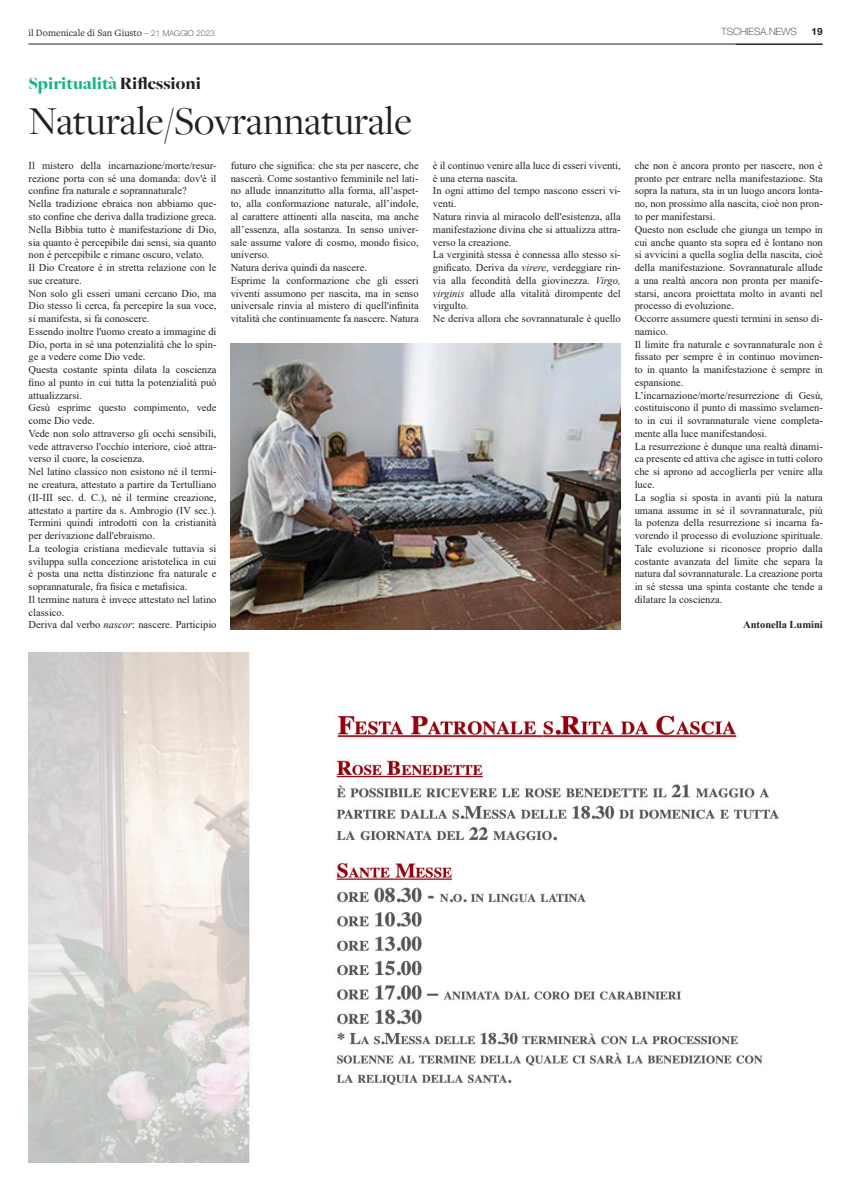
<style>
.page{position:relative;width:851px;height:1191px;background:#fff}
.page>*{position:absolute;margin:0;border:0;box-sizing:border-box;transform-origin:0 0}
.t1{font:41px "Freight Disp";color:#231f20}
.t2{font:900 18px "Freight Big";color:#12b385}
.t3{font:10.5px/12.8px "Times New Roman";color:#231f20;text-align:justify}
.t4{font:700 10.5px "Times New Roman";color:#231f20}
.t5{font:10px "Freight Text Pro";color:#231f20}
.t6{font:100 10px "Helvetica Neue LT Std";color:#231f20}
.t7{font:700 10px "Helvetica Neue LT Std";color:#231f20}
.s1{font-family:"Helvetica Neue LT Std";font-weight:100;font-size:8px}
.s2{color:#231f20}
.s3{font-style:italic}
</style>
<div class="page">
<hr style="left:28px;top:44px;width:794px;height:1px;background:#231f20">
<img style="left:231px;top:343px;width:389px;height:286px">
<img style="left:28px;top:652px;width:751px;height:510px">
<p class="t5" style="left:28px;top:26px;width:188px">il Domenicale di San Giusto <span class="s1">– 21 MAGGIO 2023</span></p>
<p class="t6" style="left:721px;top:26px;width:77px">TSCHIESA.NEWS</p>
<p class="t7" style="left:811px;top:26px;width:13px">19</p>
<p class="t2" style="left:28px;top:74px;width:174px">Spiritualità <span class="s2">Riflessioni</span></p>
<p class="t1" style="left:28px;top:98px;width:385px">Naturale/Sovrannaturale</p>
<p class="t3" style="left:29px;top:159px;width:189px">Il mistero della incarnazione/morte/resur&shy;rezione porta con sé una domanda: dov'è il confine fra naturale e soprannaturale?</p>
<p class="t3" style="left:29px;top:197px;width:189px">Nella tradizione ebraica non abbiamo que&shy;sto confine che deriva dalla tradizione greca.<br>Nella Bibbia tutto è manifestazione di Dio, sia quanto è percepibile dai sensi, sia quanto non è percepibile e rimane oscuro, velato.</p>
<p class="t3" style="left:29px;top:261px;width:189px">Il Dio Creatore è in stretta relazione con le sue creature.</p>
<p class="t3" style="left:29px;top:286px;width:189px">Non solo gli esseri umani cercano Dio, ma Dio stesso li cerca, fa percepire la sua voce, si manifesta, si fa conoscere.</p>
<p class="t3" style="left:29px;top:324px;width:189px">Essendo inoltre l'uomo creato a immagine di Dio, porta in sé una potenzialità che lo spin&shy;ge a vedere come Dio vede.</p>
<p class="t3" style="left:29px;top:363px;width:189px">Questa costante spinta dilata la coscienza fino al punto in cui tutta la potenzialità può attualizzarsi.</p>
<p class="t3" style="left:29px;top:401px;width:189px">Gesù esprime questo compimento, vede come Dio vede.</p>
<p class="t3" style="left:29px;top:427px;width:189px">Vede non solo attraverso gli occhi sensibili, vede attraverso l'occhio interiore, cioè attra&shy;verso il cuore, la coscienza.</p>
<p class="t3" style="left:29px;top:465px;width:189px">Nel latino classico non esistono né il termi&shy;ne creatura, attestato a partire da Tertulliano (II-III sec. d. C.), né il termine creazione, attestato a partire da s. Ambrogio (IV sec.).<br>Termini quindi introdotti con la cristianità per derivazione dall'ebraismo.</p>
<p class="t3" style="left:29px;top:541px;width:189px">La teologia cristiana medievale tuttavia si sviluppa sulla concezione aristotelica in cui è posta una netta distinzione fra naturale e soprannaturale, fra fisica e metafisica.</p>
<p class="t3" style="left:29px;top:592px;width:189px">Il termine natura è invece attestato nel latino classico.</p>
<p class="t3" style="left:29px;top:618px;width:189px">Deriva dal verbo <span class="s3">nascor</span>: nascere. Participio</p>
<p class="t3" style="left:231px;top:159px;width:189px">futuro che significa: che sta per nascere, che nascerà. Come sostantivo femminile nel lati&shy;no allude innanzitutto alla forma, all’aspet&shy;to, alla conformazione naturale, all’indole, al carattere attinenti alla nascita, ma anche all’essenza, alla sostanza. In senso univer&shy;sale assume valore di cosmo, mondo fisico, universo.</p>
<p class="t3" style="left:231px;top:261px;width:138px">Natura deriva quindi da nascere.</p>
<p class="t3" style="left:231px;top:273px;width:189px">Esprime la conformazione che gli esseri viventi assumono per nascita, ma in senso universale rinvia al mistero di quell'infinita vitalità che continuamente fa nascere. Natura</p>
<p class="t3" style="left:433px;top:159px;width:189px">è il continuo venire alla luce di esseri viventi, è una eterna nascita.</p>
<p class="t3" style="left:433px;top:184px;width:189px">In ogni attimo del tempo nascono esseri vi&shy;venti.</p>
<p class="t3" style="left:433px;top:210px;width:189px">Natura rinvia al miracolo dell'esistenza, alla manifestazione divina che si attualizza attra&shy;verso la creazione.</p>
<p class="t3" style="left:433px;top:248px;width:189px">La verginità stessa è connessa allo stesso si&shy;gnificato. Deriva da <span class="s3">virere</span>, verdeggiare rin&shy;via alla fecondità della giovinezza. <span class="s3">Virgo, virginis</span> allude alla vitalità dirompente del virgulto.</p>
<p class="t3" style="left:433px;top:312px;width:189px">Ne deriva allora che sovrannaturale è quello</p>
<p class="t3" style="left:634px;top:159px;width:190px">che non è ancora pronto per nascere, non è pronto per entrare nella manifestazione. Sta sopra la natura, sta in un luogo ancora lonta&shy;no, non prossimo alla nascita, cioè non pron&shy;to per manifestarsi.</p>
<p class="t3" style="left:634px;top:222px;width:190px">Questo non esclude che giunga un tempo in cui anche quanto sta sopra ed è lontano non si avvicini a quella soglia della nascita, cioè della manifestazione. Sovrannaturale allude a una realtà ancora non pronta per manife&shy;starsi, ancora proiettata molto in avanti nel processo di evoluzione.</p>
<p class="t3" style="left:634px;top:312px;width:190px">Occorre assumere questi termini in senso di&shy;namico.</p>
<p class="t3" style="left:634px;top:337px;width:190px">Il limite fra naturale e sovrannaturale non è fissato per sempre è in continuo movimen&shy;to in quanto la manifestazione è sempre in espansione.</p>
<p class="t3" style="left:634px;top:388px;width:190px">L’incarnazione/morte/resurrezione di Gesù, costituiscono il punto di massimo svelamen&shy;to in cui il sovrannaturale viene completa&shy;mente alla luce manifestandosi.</p>
<p class="t3" style="left:634px;top:439px;width:190px">La resurrezione è dunque una realtà dinami&shy;ca presente ed attiva che agisce in tutti coloro che si aprono ad accoglierla per venire alla luce.</p>
<p class="t3" style="left:634px;top:490px;width:190px">La soglia si sposta in avanti più la natura umana assume in sé il sovrannaturale, più la potenza della resurrezione si incarna fa&shy;vorendo il processo di evoluzione spirituale.<br>Tale evoluzione si riconosce proprio dalla costante avanzata del limite che separa la natura dal sovrannaturale. La creazione porta in sé stessa una spinta costante che tende a dilatare la coscienza.</p>
<p class="t4" style="left:743px;top:617px;width:81px">Antonella Lumini</p>
</div>
